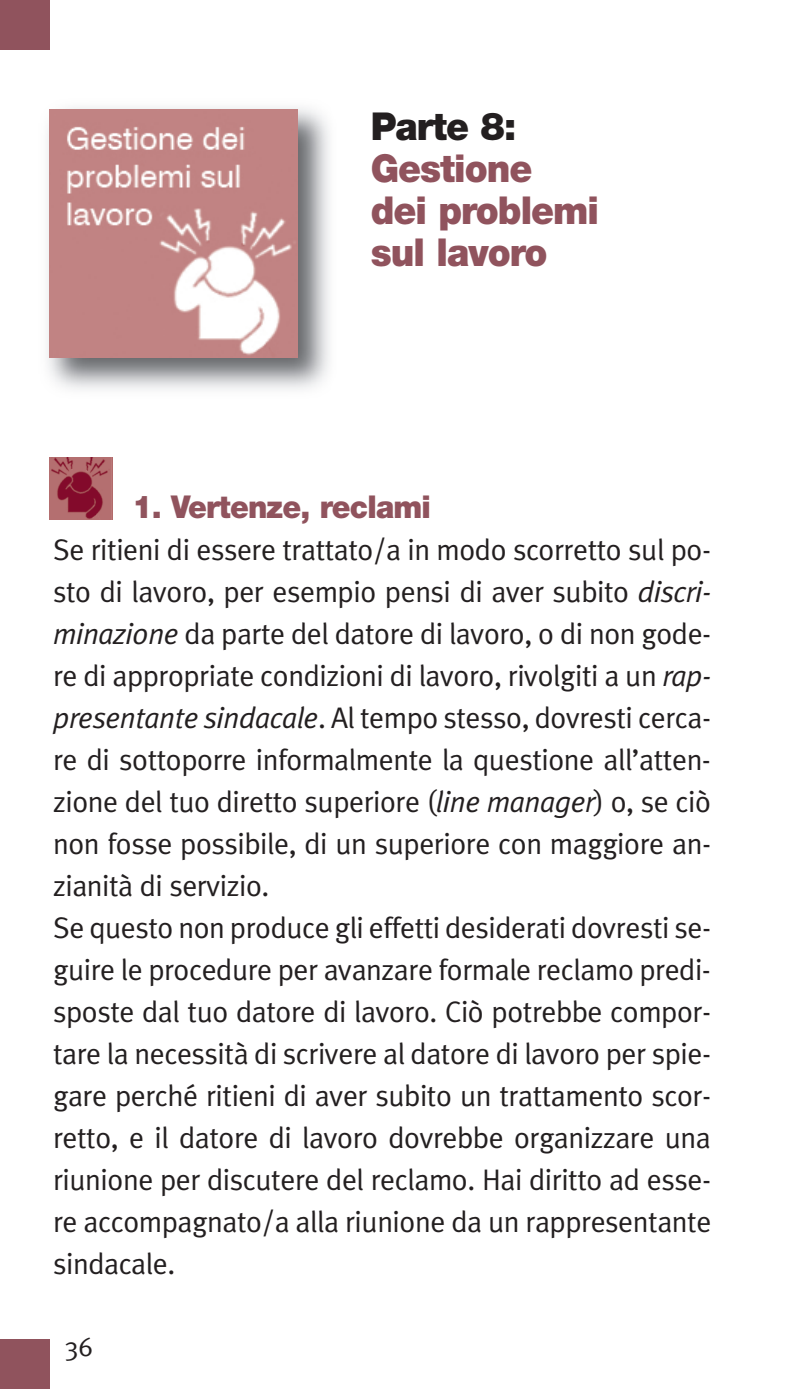
<style>
.page{position:relative;width:794px;height:1389px;background:#fff}
.page>*{position:absolute;margin:0;border:0;box-sizing:border-box;transform-origin:0 0}
.t1{font:900 38.5px/42px "Helvetica Neue";letter-spacing:-.025em;color:#90535d;scale:.95 1}
.t2{font:900 38.5px "Helvetica Neue";letter-spacing:-.025em;color:#231f20;scale:.95 1}
.t3{font:35px/42px "R Meta";letter-spacing:-.015em;color:#231f20}
.t4{font:900 31.5px "Helvetica Neue";letter-spacing:-.025em;color:#90535d;scale:.95 1}
.t5{font:31.5px "R Meta";color:#231f20}
.s1{font-style:italic}
</style>
<div class="page">
<div style="left:0;top:1339px;width:50px;height:50px;background:#90535d"></div>
<div style="left:0;top:0;width:50px;height:50px;background:#90535d"></div>
<img style="left:47px;top:107px;width:283px;height:283px">
<img style="left:50px;top:109px;width:248px;height:248px">
<img style="left:50px;top:458px;width:62px;height:62px">
<p class="t2" style="left:371px;top:113px;width:155px">Parte 8:</p>
<p class="t1" style="left:371px;top:151px;width:242px">Gestione<br>dei problemi sul lavoro</p>
<p class="t4" style="left:132px;top:496px;width:316px">1. Vertenze, reclami</p>
<p class="t3" style="left:53px;top:531px;width:660px">Se ritieni di essere trattato/a in modo scorretto sul po&shy;sto di lavoro, per esempio pensi di aver subito <span class="s1">discri&shy;minazione</span> da parte del datore di lavoro, o di non gode&shy;re di appropriate condizioni di lavoro, rivolgiti a un <span class="s1">rap&shy;presentante sindacale</span>. Al tempo stesso, dovresti cerca&shy;re di sottoporre informalmente la questione all’atten&shy;zione del tuo diretto superiore (<span class="s1">line manager</span>) o, se ciò non fosse possibile, di un superiore con maggiore an&shy;zianità di servizio.<br>Se questo non produce gli effetti desiderati dovresti se&shy;guire le procedure per avanzare formale reclamo predi&shy;sposte dal tuo datore di lavoro. Ciò potrebbe compor&shy;tare la necessità di scrivere al datore di lavoro per spie&shy;gare perché ritieni di aver subito un trattamento scor&shy;retto, e il datore di lavoro dovrebbe organizzare una riunione per discutere del reclamo. Hai diritto ad esse&shy;re accompagnato/a alla riunione da un rappresentante sindacale.</p>
<p class="t5" style="left:64px;top:1336px;width:30px">36</p>
</div>
